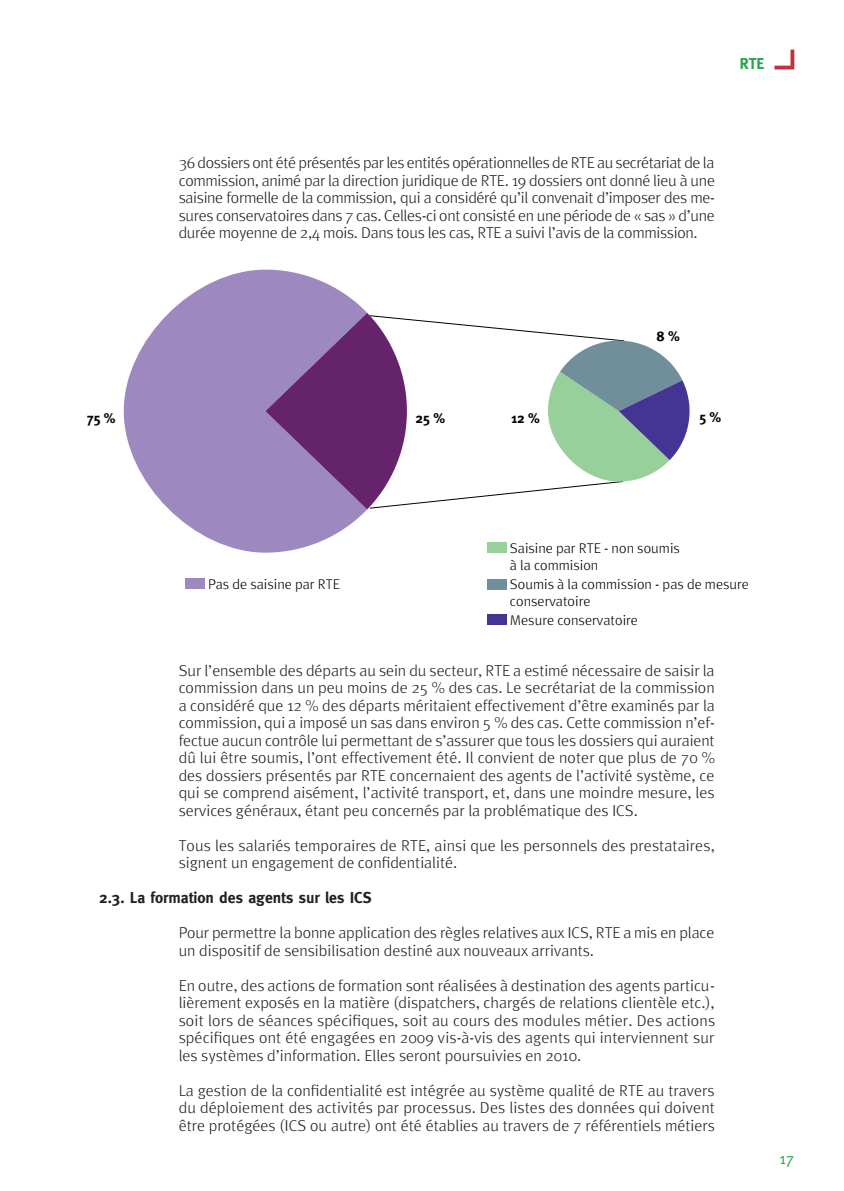
<style>
.page{position:relative;width:844px;height:1191px;background:#fff}
.page>*{position:absolute;margin:0;border:0;box-sizing:border-box;transform-origin:0 0}
.t1{font:300 15.75px/17.5px "Meta";color:#231f20;text-align:justify}
.t2{font:700 15.75px "Meta";color:#231f20}
.t3{font:700 15.75px "Meta";color:#21a549}
.t4{font:15.75px "Meta";color:#21a549}
.t5{font:300 14px/16.8px "Meta";color:#000}
.t6{font:700 14px "Meta Plus";color:#000}
</style>
<div class="page">
<svg style="left:774px;top:50px;width:20px;height:19px"></svg>
<div style="left:185px;top:578px;width:20px;height:11px;background:#9d88bf"></div>
<div style="left:487px;top:542px;width:19px;height:10px;background:#98d09c"></div>
<div style="left:487px;top:579px;width:19px;height:10px;background:#708f9b"></div>
<div style="left:487px;top:614px;width:19px;height:10px;background:#443494"></div>
<svg style="left:124px;top:270px;width:243px;height:282px;fill:#9d88bf"></svg>
<svg style="left:265px;top:313px;width:424px;height:196px"></svg>
<p class="t3" style="left:739px;top:55px;width:25px">RTE</p>
<p class="t1" style="left:179px;top:154px;width:537px">36 dossiers ont été présentés par les entités opérationnelles de RTE au secrétariat de la commission, animé par la direction juridique de RTE. 19 dossiers ont donné lieu à une saisine formelle de la commission, qui a considéré qu’il convenait d’imposer des me&shy;sures conservatoires dans 7 cas. Celles-ci ont consisté en une période de « sas » d’une durée moyenne de 2,4 mois. Dans tous les cas, RTE a suivi l’avis de la commission.</p>
<p class="t6" style="left:656px;top:328px;width:25px">8 %</p>
<p class="t6" style="left:87px;top:410px;width:30px">75 %</p>
<p class="t6" style="left:699px;top:409px;width:23px">5 %</p>
<p class="t6" style="left:415px;top:410px;width:31px">25 %</p>
<p class="t6" style="left:511px;top:410px;width:30px">12 %</p>
<p class="t5" style="left:208px;top:575px;width:133px">Pas de saisine par RTE</p>
<p class="t5" style="left:510px;top:539px;width:171px">Saisine par RTE - non soumis à la commision</p>
<p class="t5" style="left:510px;top:576px;width:240px">Soumis à la commission - pas de mesure conservatoire</p>
<p class="t5" style="left:510px;top:611px;width:129px">Mesure conservatoire</p>
<p class="t1" style="left:179px;top:661px;width:537px">Sur l’ensemble des départs au sein du secteur, RTE a estimé nécessaire de saisir la commission dans un peu moins de 25 % des cas. Le secrétariat de la commission a considéré que 12 % des départs méritaient effectivement d’être examinés par la commission, qui a imposé un sas dans environ 5 % des cas. Cette commission n’ef&shy;fectue aucun contrôle lui permettant de s’assurer que tous les dossiers qui auraient dû lui être soumis, l’ont effectivement été. Il convient de noter que plus de 70 % des dossiers présentés par RTE concernaient des agents de l’activité système, ce qui se comprend aisément, l’activité transport, et, dans une moindre mesure, les services généraux, étant peu concernés par la problématique des ICS.</p>
<p class="t1" style="left:179px;top:836px;width:537px">Tous les salariés temporaires de RTE, ainsi que les personnels des prestataires, signent un engagement de confidentialité.</p>
<p class="t2" style="left:99px;top:888px;width:274px">2.3. La formation des agents sur les ICS</p>
<p class="t1" style="left:179px;top:924px;width:537px">Pour permettre la bonne application des règles relatives aux ICS, RTE a mis en place un dispositif de sensibilisation destiné aux nouveaux arrivants.</p>
<p class="t1" style="left:179px;top:976px;width:538px">En outre, des actions de formation sont réalisées à destination des agents particu&shy;lièrement exposés en la matière (dispatchers, chargés de relations clientèle etc.), soit lors de séances spécifiques, soit au cours des modules métier. Des actions spécifiques ont été engagées en 2009 vis-à-vis des agents qui interviennent sur les systèmes d’information. Elles seront poursuivies en 2010.</p>
<p class="t1" style="left:179px;top:1081px;width:537px">La gestion de la confidentialité est intégrée au système qualité de RTE au travers du déploiement des activités par processus. Des listes des données qui doivent être protégées (ICS ou autre) ont été établies au travers de 7 référentiels métiers</p>
<p class="t4" style="left:779px;top:1149px;width:16px">17</p>
</div>
